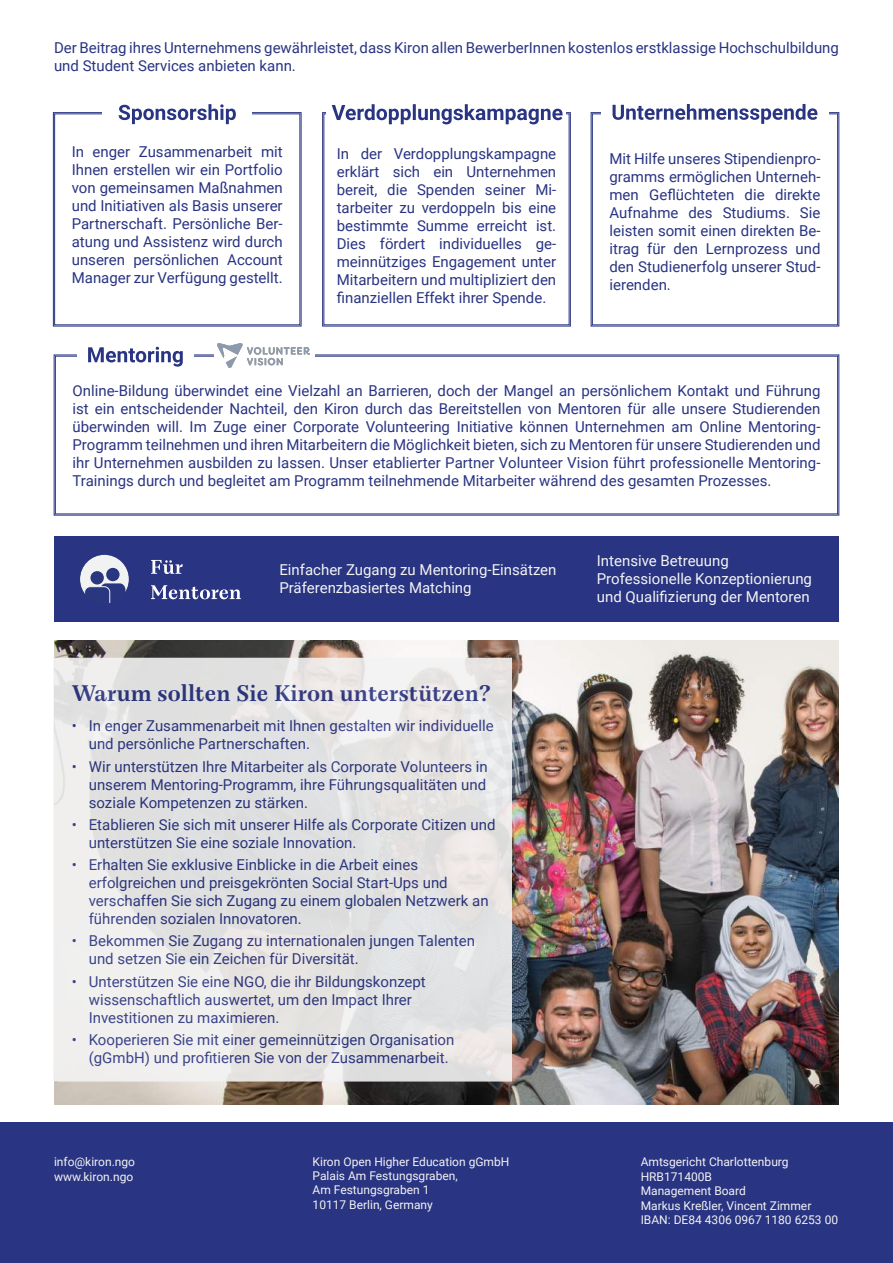
<style>
.page{position:relative;width:893px;height:1263px;background:#fff}
.page>*{position:absolute;margin:0;border:0;box-sizing:border-box;transform-origin:0 0}
.t1{font:700 24px "Fayon Pro";color:#293482}
.t2{font:15px/18px "Roboto";color:#293482}
.t3{font:15px/18px "Roboto";color:#f3f3f3}
.t4{font:12px/14.4px "Roboto";color:#f3f3f3}
</style>
<div class="page">
<div style="left:0;top:1123px;width:893px;height:140px;background:#293482"></div>
<img style="left:54px;top:640px;width:785px;height:464px">
<div style="left:54px;top:658px;width:457px;height:423px;background:linear-gradient(to bottom,#e4e3e3,#e8e7e6)"></div>
<div style="left:53px;top:658px;width:459px;height:423px;border:2px solid #f3f3f3"></div>
<div style="left:54px;top:537px;width:785px;height:85px;background:#293482"></div>
<div style="left:79px;top:554px;width:51px;height:50px;background:#f1f3f3;border-radius:50%"></div>
<div style="left:106px;top:568px;width:14px;height:13px;background:#293680;border-radius:50%"></div>
<svg style="left:84px;top:583px;width:41px;height:20px"></svg>
<div style="left:90px;top:571px;width:14px;height:13px;background:#293680;border-radius:50%"></div>
<div style="left:79px;top:553px;width:51px;height:52px;border:1px solid #293680;border-radius:50%"></div>
<svg style="left:53px;top:112px;width:248px;height:214px"></svg>
<svg style="left:322px;top:112px;width:249px;height:214px"></svg>
<svg style="left:591px;top:112px;width:248px;height:214px"></svg>
<div style="left:592px;top:114px;width:246px;height:211px;border:1px solid #293482"></div>
<div style="left:601px;top:101px;width:227px;height:26px;background:#fff"></div>
<div style="left:327px;top:101px;width:239px;height:26px;background:#fff"></div>
<div style="left:102px;top:101px;width:150px;height:26px;background:#fff"></div>
<svg style="left:119px;top:104px;width:117px;height:20px"></svg>
<svg style="left:54px;top:355px;width:785px;height:160px"></svg>
<div style="left:77px;top:342px;width:116px;height:25px;background:#fff"></div>
<svg style="left:88px;top:347px;width:95px;height:20px"></svg>
<svg style="left:151px;top:585px;width:90px;height:14px"></svg>
<svg style="left:151px;top:560px;width:32px;height:14px"></svg>
<svg style="left:332px;top:104px;width:230px;height:20px"></svg>
<svg style="left:613px;top:104px;width:204px;height:20px"></svg>
<div style="left:214px;top:339px;width:100px;height:33px;background:#fff"></div>
<img style="left:218px;top:344px;width:91px;height:24px">
<p class="t2" style="left:54px;top:38px;width:786px">Der Beitrag ihres Unternehmens gewährleistet, dass Kiron allen BewerberInnen kostenlos erstklassige Hochschulbildung und Student Services anbieten kann.</p>
<p class="t2" style="left:72px;top:142px;width:212px;text-align:justify">In enger Zusammenarbeit mit Ihnen erstellen wir ein Portfolio von gemeinsamen Maßnahmen und Initiativen als Basis unserer Partnerschaft. Persönliche Ber&shy;atung und Assistenz wird durch unseren persönlichen Account Manager zur Verfügung gestellt.</p>
<p class="t2" style="left:337px;top:144px;width:221px;text-align:justify">In der Verdopplungskampagne erklärt sich ein Unternehmen bereit, die Spenden seiner Mi&shy;tarbeiter zu verdoppeln bis eine bestimmte Summe erreicht ist.<br>Dies fördert individuelles ge&shy;meinnütziges Engagement unter Mitarbeitern und multipliziert den finanziellen Effekt ihrer Spende.</p>
<p class="t2" style="left:609px;top:149px;width:212px;text-align:justify">Mit Hilfe unseres Stipendienpro&shy;gramms ermöglichen Unterneh&shy;men Geflüchteten die direkte Aufnahme des Studiums. Sie leisten somit einen direkten Be&shy;itrag für den Lernprozess und den Studienerfolg unserer Stud&shy;ierenden.</p>
<p class="t2" style="left:73px;top:381px;width:749px;text-align:justify">Online-Bildung überwindet eine Vielzahl an Barrieren, doch der Mangel an persönlichem Kontakt und Führung ist ein entscheidender Nachteil, den Kiron durch das Bereitstellen von Mentoren für alle unsere Studierenden überwinden will. Im Zuge einer Corporate Volunteering Initiative können Unternehmen am Online Mentoring-Programm teilnehmen und ihren Mitarbeitern die Möglichkeit bieten, sich zu Mentoren für unsere Studierenden und ihr Unternehmen ausbilden zu lassen. Unser etablierter Partner Volunteer Vision führt professionelle Mentoring-Trainings durch und begleitet am Programm teilnehmende Mitarbeiter während des gesamten Prozesses.</p>
<p class="t3" style="left:279px;top:560px;width:279px">Einfacher Zugang zu Mentoring-Einsätzen<br>Präferenzbasiertes Matching</p>
<p class="t3" style="left:597px;top:551px;width:217px">Intensive Betreuung<br>Professionelle Konzeptionierung und Qualifizierung der Mentoren</p>
<h1 class="t1" style="left:72px;top:676px;width:420px">Warum sollten Sie Kiron unterstützen?</h1>
<p class="t2" style="left:89px;top:716px;width:407px;text-indent:-17px">• In enger Zusammenarbeit mit Ihnen gestalten wir individuelle und persönliche Partnerschaften.</p>
<p class="t2" style="left:89px;top:757px;width:401px;text-align:justify;text-indent:-17px">• Wir unterstützen Ihre Mitarbeiter als Corporate Volunteers in unserem Mentoring-Programm, ihre Führungsqualitäten und soziale Kompetenzen zu stärken.</p>
<p class="t2" style="left:89px;top:815px;width:408px;text-indent:-17px">• Etablieren Sie sich mit unserer Hilfe als Corporate Citizen und unterstützen Sie eine soziale Innovation.</p>
<p class="t2" style="left:89px;top:855px;width:401px;text-indent:-17px">• Erhalten Sie exklusive Einblicke in die Arbeit eines erfolgreichen und preisgekrönten Social Start-Ups und verschaffen Sie sich Zugang zu einem globalen Netzwerk an führenden sozialen Innovatoren.</p>
<p class="t2" style="left:89px;top:931px;width:388px;text-indent:-17px">• Bekommen Sie Zugang zu internationalen jungen Talenten und setzen Sie ein Zeichen für Diversität.</p>
<p class="t2" style="left:89px;top:972px;width:339px;text-indent:-17px">• Unterstützen Sie eine NGO, die ihr Bildungskonzept wissenschaftlich auswertet, um den Impact Ihrer<br>Investitionen zu maximieren.</p>
<p class="t2" style="left:89px;top:1030px;width:367px;text-indent:-17px">• Kooperieren Sie mit einer gemeinnützigen Organisation (gGmbH) und profitieren Sie von der Zusammenarbeit.</p>
<p class="t4" style="left:54px;top:1154px;width:83px">info@kiron.ngo www.kiron.ngo</p>
<p class="t4" style="left:313px;top:1153px;width:198px">Kiron Open Higher Education gGmbH<br>Palais Am Festungsgraben,<br>Am Festungsgraben 1<br>10117 Berlin, Germany</p>
<p class="t4" style="left:641px;top:1154px;width:199px">Amtsgericht Charlottenburg<br>HRB171400B<br>Management Board<br>Markus Kreßler, Vincent Zimmer<br>IBAN: DE84 4306 0967 1180 6253 00</p>
</div>
